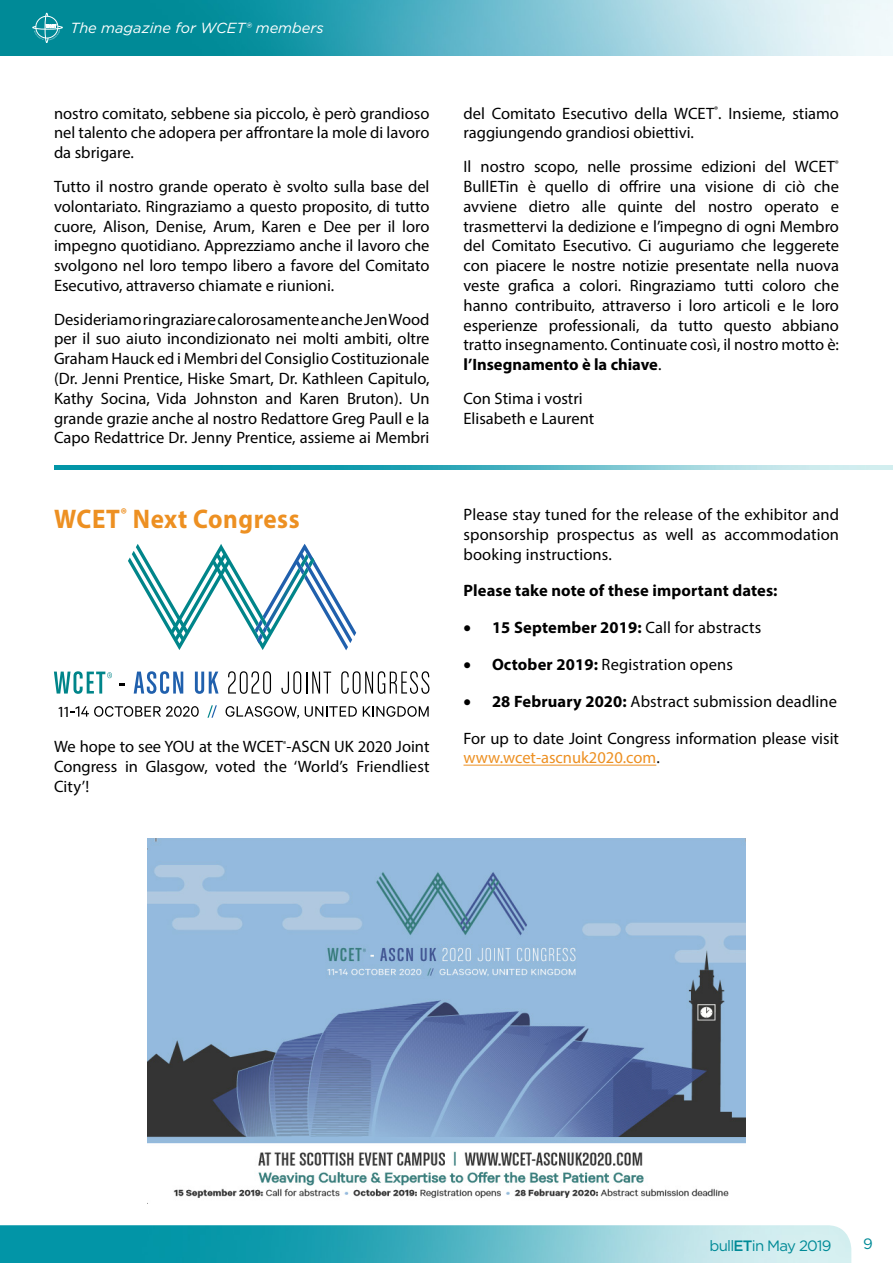
<style>
.page{position:relative;width:893px;height:1263px;background:#fff}
.page>*{position:absolute;margin:0;border:0;box-sizing:border-box;transform-origin:0 0}
._03_BullETin_BIG_Hea{font:700 27px "Myriad Pro";letter-spacing:.02em;color:#ed9022;scale:.93 1}
._02_Bulletin_Galley{font:16.5px/19.8px "Myriad Pro";color:#000;text-align:justify}
._02_Bulletin_Galley-2{font:700 16.5px "Myriad Pro";letter-spacing:.01em;color:#000}
.t1{font:15.6px "Myriad Pro";color:#000}
.t2{font:15px "Gotham";letter-spacing:-.05em;color:#008a97}
.t3{font:italic 14.7px "Gotham";color:#fff}
.s1{font-weight:700}
.s2{font-weight:400}
.s3{color:#ed9022}
.s4{font-weight:500}
</style>
<div class="page">
<img style="left:0;top:0;width:893px;height:55px">
<img style="left:0;top:1225px;width:851px;height:38px">
<svg style="left:32px;top:13px;width:31px;height:30px"></svg>
<img style="left:54px;top:466px;width:839px;height:4px">
<img style="left:148px;top:838px;width:597px;height:360px">
<hr style="left:463px;top:765px;width:193px;height:1px;background:#ed9022">
<svg style="left:70px;top:706px;width:129px;height:11px"></svg>
<svg style="left:207px;top:705px;width:10px;height:13px"></svg>
<svg style="left:226px;top:706px;width:73px;height:12px"></svg>
<svg style="left:305px;top:706px;width:52px;height:11px"></svg>
<svg style="left:363px;top:706px;width:66px;height:11px"></svg>
<svg style="left:54px;top:671px;width:58px;height:23px"></svg>
<svg style="left:119px;top:683px;width:6px;height:3px"></svg>
<svg style="left:134px;top:671px;width:49px;height:23px"></svg>
<svg style="left:195px;top:671px;width:24px;height:23px"></svg>
<svg style="left:228px;top:671px;width:43px;height:23px"></svg>
<svg style="left:281px;top:671px;width:50px;height:23px"></svg>
<svg style="left:341px;top:671px;width:88px;height:23px"></svg>
<svg style="left:128px;top:544px;width:228px;height:106px"></svg>
<p class="t3" style="left:71px;top:18px;width:255px">The magazine for WCET® members</p>
<p class="_02_Bulletin_Galley" style="left:54px;top:103px;width:377px">nostro comitato, sebbene sia piccolo, è però grandioso nel talento che adopera per affrontare la mole di lavoro da sbrigare.</p>
<p class="_02_Bulletin_Galley" style="left:54px;top:176px;width:377px">Tutto il nostro grande operato è svolto sulla base del volontariato. Ringraziamo a questo proposito, di tutto cuore, Alison, Denise, Arum, Karen e Dee per il loro impegno quotidiano. Apprezziamo anche il lavoro che svolgono nel loro tempo libero a favore del Comitato Esecutivo, attraverso chiamate e riunioni.</p>
<p class="_02_Bulletin_Galley" style="left:54px;top:309px;width:377px">Desideriamo ringraziare calorosamente anche Jen Wood per il suo aiuto incondizionato nei molti ambiti, oltre Graham Hauck ed i Membri del Consiglio Costituzionale (Dr. Jenni Prentice, Hiske Smart, Dr. Kathleen Capitulo, Kathy Socina, Vida Johnston and Karen Bruton). Un grande grazie anche al nostro Redattore Greg Paull e la Capo Redattrice Dr. Jenny Prentice, assieme ai Membri</p>
<p class="_03_BullETin_BIG_Hea" style="left:54px;top:501px;width:266px">WCET<sup>®</sup> Next Congress</p>
<p class="t1" style="left:57px;top:702px;width:15px">11</p>
<p class="_02_Bulletin_Galley" style="left:54px;top:737px;width:377px">We hope to see YOU at the WCET<sup>®</sup>-ASCN UK 2020 Joint Congress in Glasgow, voted the ‘World’s Friendliest City’!</p>
<p class="_02_Bulletin_Galley" style="left:463px;top:103px;width:377px">del Comitato Esecutivo della WCET<sup>®</sup>. Insieme, stiamo raggiungendo grandiosi obiettivi.</p>
<p class="_02_Bulletin_Galley" style="left:463px;top:156px;width:377px">Il nostro scopo, nelle prossime edizioni del WCET<sup>® </sup>BullETin è quello di offrire una visione di ciò che avviene dietro alle quinte del nostro operato e trasmettervi la dedizione e l’impegno di ogni Membro del Comitato Esecutivo. Ci auguriamo che leggerete con piacere le nostre notizie presentate nella nuova veste grafica a colori. Ringraziamo tutti coloro che hanno contribuito, attraverso i loro articoli e le loro esperienze professionali, da tutto questo abbiano tratto insegnamento. Continuate così, il nostro motto è: <span class="s1">l’Insegnamento è la chiave</span>.</p>
<p class="_02_Bulletin_Galley" style="left:463px;top:388px;width:132px">Con Stima i vostri<br>Elisabeth e Laurent</p>
<p class="_02_Bulletin_Galley" style="left:463px;top:504px;width:377px">Please stay tuned for the release of the exhibitor and sponsorship prospectus as well as accommodation booking instructions.</p>
<p class="_02_Bulletin_Galley-2" style="left:463px;top:580px;width:316px">Please take note of these important dates:</p>
<p class="_02_Bulletin_Galley-2" style="left:463px;top:617px;width:299px">• 15 September 2019: <span class="s2">Call for abstracts</span></p>
<p class="_02_Bulletin_Galley" style="left:463px;top:654px;width:271px">• <span class="s1">October 2019:</span> Registration opens</p>
<p class="_02_Bulletin_Galley" style="left:463px;top:691px;width:375px">• <span class="s1">28 February 2020:</span> Abstract submission deadline</p>
<p class="_02_Bulletin_Galley" style="left:463px;top:728px;width:377px">For up to date Joint Congress information please visit <span class="s3">www.wcet-ascnuk2020.com</span>.</p>
<p class="t2" style="left:709px;top:1235px;width:124px">bull<span class="s4">ET</span>in May 2019</p>
<p class="t2" style="left:863px;top:1234px;width:11px">9</p>
</div>
